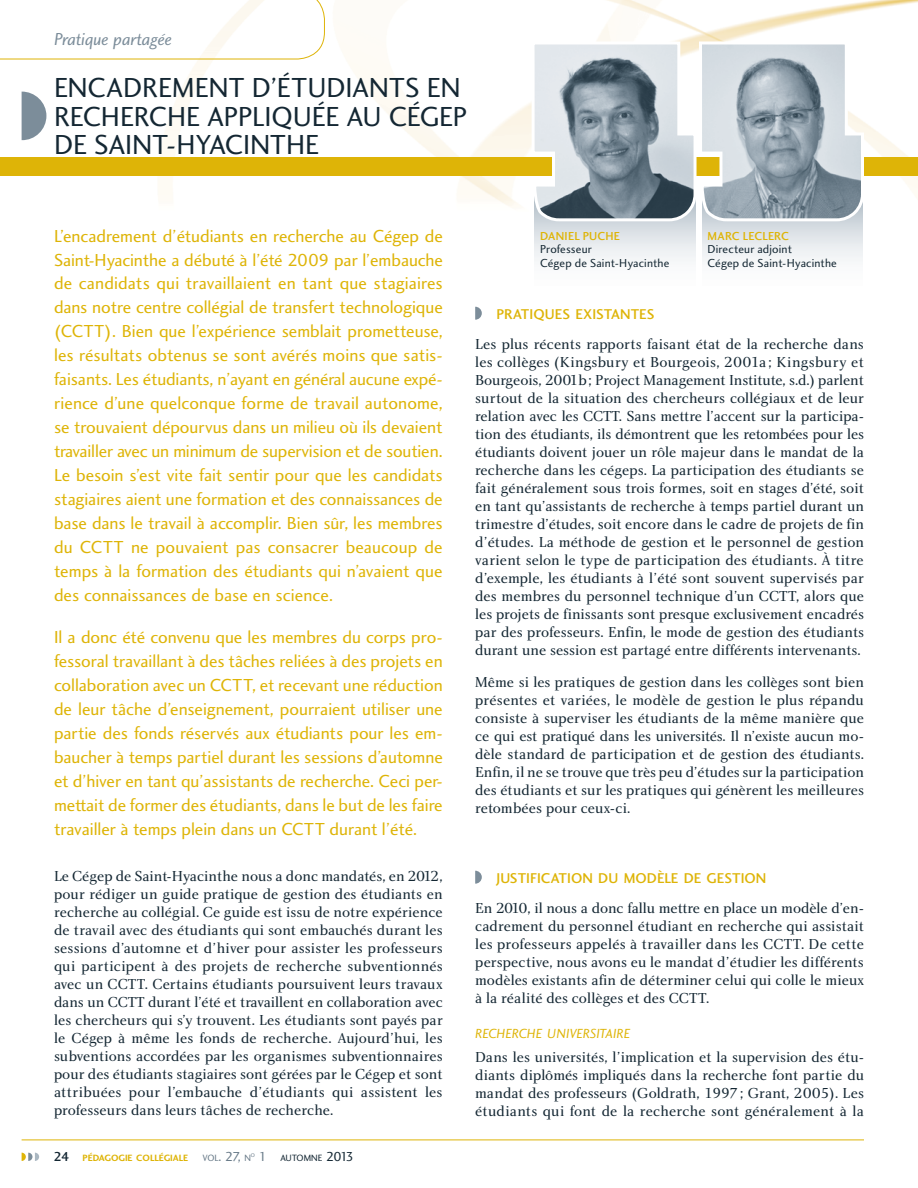
<style>
.page{position:relative;width:918px;height:1188px;background:#fff}
.page>*{position:absolute;margin:0;border:0;box-sizing:border-box;transform-origin:0 0}
.t1{font:28.5px/28.5px "Charlotte Sans Book Plain";color:#142733}
.t2{font:18px/24px "Charlotte Sans Book Plain";color:#deb407;text-align:justify}
.t3{font:18px "Charlotte Sans Book Italic Plain";letter-spacing:-.015em;color:#7c8d9a}
.t4{font:15px/18px "Charlotte Book Plain";color:#142733;text-align:justify}
.t5{font:14.7px "Charlotte Sans Medium Plain";color:#deb407}
.t6{font:13.65px "Charlotte Sans Book Italic Plain";letter-spacing:-.005em;color:#deb407}
.t7{font:12px/13.5px "Charlotte Sans Book Plain";letter-spacing:.01em;color:#142733}
.t8{font:12px "Charlotte Sans Medium Plain";letter-spacing:.02em;color:#deb407}
.t9{font:9.45px "Charlotte Sans Bold Plain";color:#deb407}
.t10{font:9.45px "Charlotte Sans Book Plain";color:#142733}
.t11{font:9.45px "Charlotte Sans Book Plain";color:#687a88}
.t12{font:5.55px "Charlotte Sans Book Plain";color:#687a88}
.s1{font-family:"Charlotte Sans Medium Plain";font-size:13.5px;color:#142733}
.s2{font-size:13.5px}
.s3{font-size:13.5px;color:#687a88}
</style>
<div class="page">
<img style="left:0;top:0;width:918px;height:208px">
<div style="left:0;top:157px;width:918px;height:19px;background:#deb407"></div>
<svg style="left:22px;top:91px;width:24px;height:50px"></svg>
<svg style="left:475px;top:307px;width:7px;height:13px"></svg>
<svg style="left:0;top:0;width:325px;height:59px"></svg>
<svg style="left:702px;top:223px;width:161px;height:38px"></svg>
<svg style="left:475px;top:871px;width:7px;height:13px"></svg>
<svg style="left:535px;top:223px;width:160px;height:38px"></svg>
<svg style="left:530px;top:40px;width:336px;height:183px;background:#b0b9be"></svg>
<hr style="left:22px;top:1140px;width:842px;height:1px;background:#deb407">
<svg style="left:22px;top:1153px;width:17px;height:8px"></svg>
<p class="t3" style="left:54px;top:31px;width:119px">Pratique partagée</p>
<h1 class="t1" style="left:54px;top:76px;width:415px">ENCADREMENT D’ÉTUDIANTS EN<br>RECHERCHE APPLIQUÉE AU CÉGEP<br>DE SAINT-HYACINTHE</h1>
<p class="t2" style="left:54px;top:225px;width:390px">L’encadrement d’étudiants en recherche au Cégep de Saint-Hyacinthe a débuté à l’été 2009 par l’embauche de candidats qui travaillaient en tant que stagiaires dans notre centre collégial de transfert technologique (CCTT). Bien que l’expérience semblait prometteuse, les résultats obtenus se sont avérés moins que satis&shy;faisants. Les étudiants, n’ayant en général aucune expé&shy;rience d’une quelconque forme de travail autonome, se trouvaient dépourvus dans un milieu où ils devaient travailler avec un minimum de supervision et de soutien.<br>Le besoin s’est vite fait sentir pour que les candidats stagiaires aient une formation et des connaissances de base dans le travail à accomplir. Bien sûr, les membres du CCTT ne pouvaient pas consacrer beaucoup de temps à la formation des étudiants qui n’avaient que des connaissances de base en science.</p>
<p class="t2" style="left:54px;top:627px;width:390px">Il a donc été convenu que les membres du corps pro&shy;fessoral travaillant à des tâches reliées à des projets en collaboration avec un CCTT, et recevant une réduction de leur tâche d’enseignement, pourraient utiliser une partie des fonds réservés aux étudiants pour les em&shy;baucher à temps partiel durant les sessions d’automne et d’hiver en tant qu’assistants de recherche. Ceci per&shy;mettait de former des étudiants, dans le but de les faire travailler à temps plein dans un CCTT durant l’été.</p>
<p class="t4" style="left:54px;top:868px;width:390px">Le Cégep de Saint-Hyacinthe nous a donc mandatés, en 2012, pour rédiger un guide pratique de gestion des étudiants en recherche au collégial. Ce guide est issu de notre expérience de travail avec des étudiants qui sont embauchés durant les sessions d’automne et d’hiver pour assister les professeurs qui participent à des projets de recherche subventionnés avec un CCTT. Certains étudiants poursuivent leurs travaux dans un CCTT durant l’été et travaillent en collaboration avec les chercheurs qui s’y trouvent. Les étudiants sont payés par le Cégep à même les fonds de recherche. Aujourd’hui, les subventions accordées par les organismes subventionnaires pour des étudiants stagiaires sont gérées par le Cégep et sont attribuées pour l’embauche d’étudiants qui assistent les professeurs dans leurs tâches de recherche.</p>
<p class="t9" style="left:54px;top:1154px;width:136px"><span class="s1">24</span> PÉDAGOGIE COLLÉGIALE</p>
<p class="t11" style="left:202px;top:1154px;width:50px">VOL<span class="s2">. 27,</span> N</p>
<p class="t12" style="left:251px;top:1153px;width:6px">O</p>
<p class="t10" style="left:259px;top:1154px;width:97px"><span class="s3">1</span> AUTOMNE <span class="s2">2013</span></p>
<p class="t8" style="left:540px;top:231px;width:81px">DANIEL PUCHE</p>
<p class="t7" style="left:540px;top:244px;width:131px">Professeur<br>Cégep de Saint-Hyacinthe</p>
<p class="t8" style="left:708px;top:231px;width:83px">MARC LECLERC</p>
<p class="t7" style="left:708px;top:244px;width:131px">Directeur adjoint<br>Cégep de Saint-Hyacinthe</p>
<p class="t5" style="left:496px;top:308px;width:160px">PRATIQUES EXISTANTES</p>
<p class="t4" style="left:475px;top:337px;width:390px">Les plus récents rapports faisant état de la recherche dans les collèges (Kingsbury et Bourgeois, 2001a ; Kingsbury et Bourgeois, 2001b ; Project Management Institute, s.d.) parlent surtout de la situation des chercheurs collégiaux et de leur relation avec les CCTT. Sans mettre l’accent sur la participa&shy;tion des étudiants, ils démontrent que les retombées pour les étudiants doivent jouer un rôle majeur dans le mandat de la recherche dans les cégeps. La participation des étudiants se fait généralement sous trois formes, soit en stages d’été, soit en tant qu’assistants de recherche à temps partiel durant un trimestre d’études, soit encore dans le cadre de projets de fin d’études. La méthode de gestion et le personnel de gestion varient selon le type de participation des étudiants. À titre d’exemple, les étudiants à l’été sont souvent supervisés par des membres du personnel technique d’un CCTT, alors que les projets de finissants sont presque exclusivement encadrés par des professeurs. Enfin, le mode de gestion des étudiants durant une session est partagé entre différents intervenants.</p>
<p class="t4" style="left:475px;top:674px;width:390px">Même si les pratiques de gestion dans les collèges sont bien présentes et variées, le modèle de gestion le plus répandu consiste à superviser les étudiants de la même manière que ce qui est pratiqué dans les universités. Il n’existe aucun mo&shy;dèle standard de participation et de gestion des étudiants.<br>Enfin, il ne se trouve que très peu d’études sur la participation des étudiants et sur les pratiques qui génèrent les meilleures retombées pour ceux-ci.</p>
<p class="t5" style="left:496px;top:872px;width:272px">JUSTIFICATION DU MODÈLE DE GESTION</p>
<p class="t4" style="left:475px;top:900px;width:390px">En 2010, il nous a donc fallu mettre en place un modèle d’en&shy;cadrement du personnel étudiant en recherche qui assistait les professeurs appelés à travailler dans les CCTT. De cette perspective, nous avons eu le mandat d’étudier les différents modèles existants afin de déterminer celui qui colle le mieux à la réalité des collèges et des CCTT.</p>
<p class="t6" style="left:475px;top:1028px;width:157px">RECHERCHE UNIVERSITAIRE</p>
<p class="t4" style="left:475px;top:1050px;width:390px">Dans les universités, l’implication et la supervision des étu&shy;diants diplômés impliqués dans la recherche font partie du mandat des professeurs (Goldrath, 1997 ; Grant, 2005). Les étudiants qui font de la recherche sont généralement à la</p>
</div>
